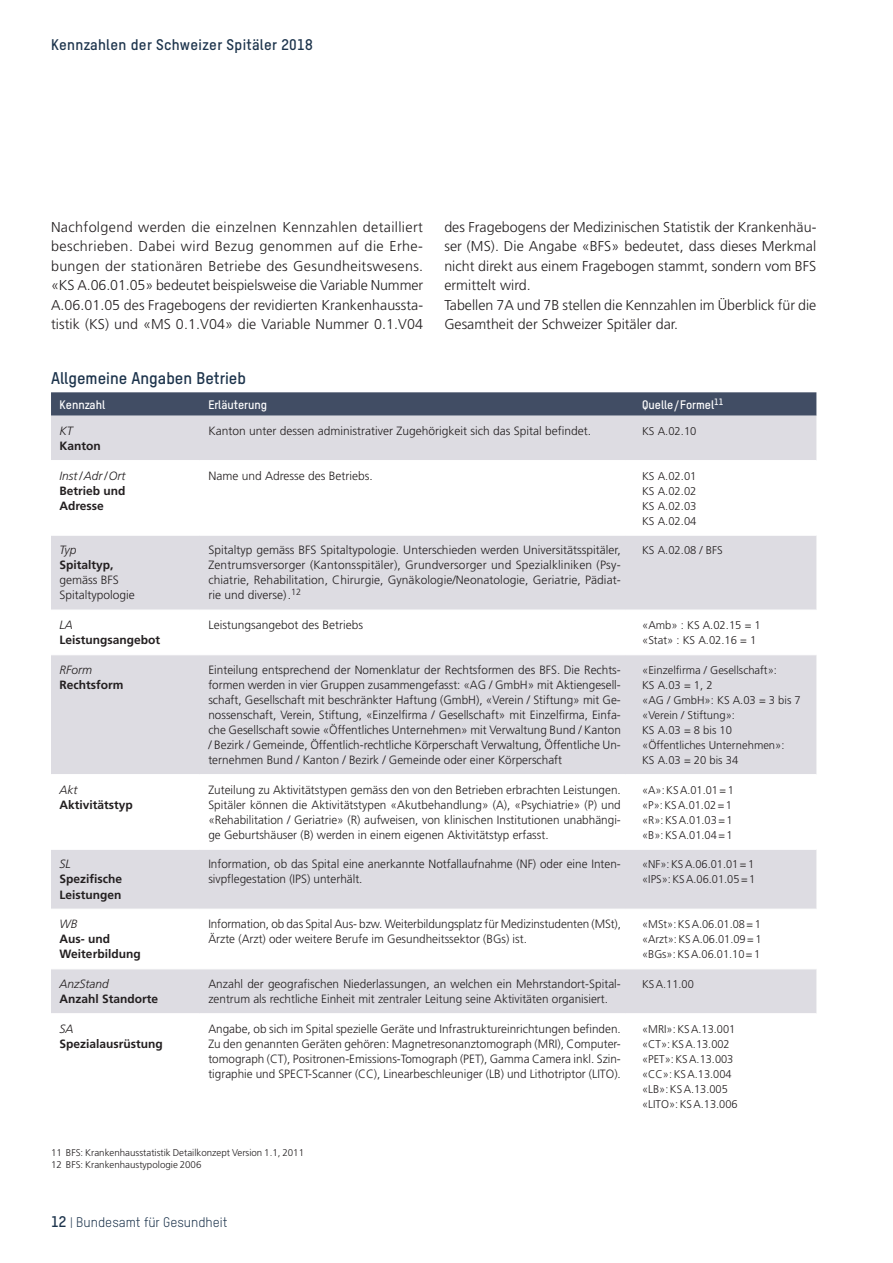
<style>
.page{position:relative;width:893px;height:1263px;background:#fff}
.page>*{position:absolute;margin:0;border:0;box-sizing:border-box;transform-origin:0 0}
.t1{font:16.5px "T Star Bold";color:#1d344c}
.t2{font:15px "T Star Bold";letter-spacing:.02em;color:#1d344c}
.t3{font:300 14.25px/19.5px "Frutiger";color:#231f20;text-align:justify}
.t4{font:13.5px "T Star Regular";color:#1d344c}
.t5{font:300 12px/15px "Frutiger";color:#231f20}
.t6{font:700 12px/15px "Frutiger";color:#231f20}
.t7{font:italic 300 12px "Frutiger";color:#231f20}
.t8{font:12px "T Star Bold";color:#fff}
.t9{font:300 11.25px/15px "Frutiger";color:#231f20}
.t10{font:300 9.75px/11.2px "Frutiger";color:#231f20}
.s1{font-family:"T Star Bold";font-size:15px}
</style>
<div class="page">
<svg style="left:51px;top:392px;width:765px;height:24px;background:#465268"></svg>
<svg style="left:51px;top:416px;width:765px;height:597px;fill:#dddce2"></svg>
<hr style="left:51px;top:460px;width:149px;height:1px;background:#fff">
<hr style="left:200px;top:460px;width:425px;height:1px;background:#fff">
<hr style="left:625px;top:460px;width:191px;height:1px;background:#fff">
<hr style="left:51px;top:535px;width:149px;height:1px;background:#fff">
<hr style="left:200px;top:535px;width:425px;height:1px;background:#fff">
<hr style="left:625px;top:535px;width:191px;height:1px;background:#fff">
<hr style="left:51px;top:610px;width:149px;height:1px;background:#fff">
<hr style="left:200px;top:610px;width:425px;height:1px;background:#fff">
<hr style="left:625px;top:610px;width:191px;height:1px;background:#fff">
<hr style="left:51px;top:654px;width:149px;height:1px;background:#fff">
<hr style="left:200px;top:654px;width:425px;height:1px;background:#fff">
<hr style="left:625px;top:654px;width:191px;height:1px;background:#fff">
<hr style="left:51px;top:774px;width:149px;height:1px;background:#fff">
<hr style="left:200px;top:774px;width:425px;height:1px;background:#fff">
<hr style="left:625px;top:774px;width:191px;height:1px;background:#fff">
<hr style="left:51px;top:849px;width:149px;height:1px;background:#fff">
<hr style="left:200px;top:849px;width:425px;height:1px;background:#fff">
<hr style="left:625px;top:849px;width:191px;height:1px;background:#fff">
<hr style="left:51px;top:909px;width:149px;height:1px;background:#fff">
<hr style="left:200px;top:909px;width:425px;height:1px;background:#fff">
<hr style="left:625px;top:909px;width:191px;height:1px;background:#fff">
<hr style="left:51px;top:968px;width:149px;height:1px;background:#fff">
<hr style="left:200px;top:968px;width:425px;height:1px;background:#fff">
<hr style="left:625px;top:968px;width:191px;height:1px;background:#fff">
<p class="t2" style="left:51px;top:35px;width:263px">Kennzahlen der Schweizer Spitäler 2018</p>
<p class="t3" style="left:51px;top:217px;width:374px">Nachfolgend werden die einzelnen Kennzahlen detailliert beschrieben. Dabei wird Bezug genommen auf die Erhe&shy;bungen der stationären Betriebe des Gesundheitswesens. «KS A.06.01.05» bedeutet beispielsweise die Variable Nummer A.06.01.05 des Fragebogens der revidierten Krankenhaussta&shy;tistik (KS) und «MS 0.1.V04» die Variable Nummer 0.1.V04</p>
<p class="t3" style="left:444px;top:217px;width:374px;text-align:left">des Fragebogens der Medizinischen Statistik der Krankenhäu&shy;ser (MS). Die Angabe «BFS» bedeutet, dass dieses Merkmal nicht direkt aus einem Fragebogen stammt, sondern vom BFS ermittelt wird.<br>Tabellen 7A und 7B stellen die Kennzahlen im Überblick für die Gesamtheit der Schweizer Spitäler dar.</p>
<h1 class="t1" style="left:51px;top:368px;width:196px">Allgemeine Angaben Betrieb</h1>
<p class="t8" style="left:60px;top:398px;width:47px">Kennzahl</p>
<p class="t8" style="left:208px;top:398px;width:60px">Erläuterung</p>
<p class="t8" style="left:642px;top:398px;width:83px">Quelle/Formel<sup>11</sup></p>
<p class="t7" style="left:60px;top:424px;width:15px">KT</p>
<p class="t6" style="left:60px;top:438px;width:43px">Kanton</p>
<p class="t5" style="left:208px;top:423px;width:384px">Kanton unter dessen administrativer Zugehörigkeit sich das Spital befindet.</p>
<p class="t9" style="left:642px;top:423px;width:56px">KS A.02.10</p>
<p class="t7" style="left:60px;top:469px;width:68px">Inst/Adr/Ort</p>
<p class="t6" style="left:60px;top:483px;width:68px">Betrieb und<br>Adresse</p>
<p class="t5" style="left:208px;top:468px;width:166px">Name und Adresse des Betriebs.</p>
<p class="t9" style="left:642px;top:468px;width:56px;text-align:justify">KS A.02.01<br>KS A.02.02<br>KS A.02.03<br>KS A.02.04</p>
<p class="t7" style="left:60px;top:543px;width:18px">Typ</p>
<p class="t6" style="left:60px;top:558px;width:56px">Spitaltyp,</p>
<p class="t5" style="left:60px;top:573px;width:77px">gemäss BFS<br>Spitaltypologie</p>
<p class="t5" style="left:208px;top:543px;width:414px;text-align:justify">Spitaltyp gemäss BFS Spitaltypologie. Unterschieden werden Universitätsspitäler, Zentrumsversorger (Kantonsspitäler), Grundversorger und Spezialkliniken (Psy&shy;chiatrie, Rehabilitation, Chirurgie, Gynäkologie/Neonatologie, Geriatrie, Pädiat&shy;rie und diverse).<sup>12</sup></p>
<p class="t9" style="left:642px;top:543px;width:82px">KS A.02.08 / BFS</p>
<p class="t7" style="left:60px;top:618px;width:15px">LA</p>
<p class="t6" style="left:60px;top:632px;width:102px">Leistungsangebot</p>
<p class="t5" style="left:208px;top:617px;width:156px">Leistungsangebot des Betriebs</p>
<p class="t9" style="left:642px;top:618px;width:120px">«Amb» : KS A.02.15 = 1 «Stat» : KS A.02.16 = 1</p>
<p class="t7" style="left:60px;top:663px;width:34px">RForm</p>
<p class="t6" style="left:60px;top:677px;width:65px">Rechtsform</p>
<p class="t5" style="left:208px;top:662px;width:414px;text-align:justify">Einteilung entsprechend der Nomenklatur der Rechtsformen des BFS. Die Rechts&shy;formen werden in vier Gruppen zusammengefasst: «AG / GmbH» mit Aktiengesell&shy;schaft, Gesellschaft mit beschränkter Haftung (GmbH), «Verein / Stiftung» mit Ge&shy;nossenschaft, Verein, Stiftung, «Einzelfirma / Gesellschaft» mit Einzelfirma, Einfa&shy;che Gesellschaft sowie «Öffentliches Unternehmen» mit Verwaltung Bund / Kanton / Bezirk / Gemeinde, Öffentlich-rechtliche Körperschaft Verwaltung, Öffentliche Un&shy;ternehmen Bund / Kanton / Bezirk / Gemeinde oder einer Körperschaft</p>
<p class="t9" style="left:642px;top:662px;width:160px">«Einzelfirma / Gesellschaft»:<br>KS A.03 = 1, 2<br>«AG / GmbH»: KS A.03 = 3 bis 7 «Verein / Stiftung»:<br>KS A.03 = 8 bis 10<br>«Öffentliches Unternehmen»:<br>KS A.03 = 20 bis 34</p>
<p class="t7" style="left:60px;top:783px;width:20px">Akt</p>
<p class="t6" style="left:60px;top:797px;width:75px">Aktivitätstyp</p>
<p class="t5" style="left:208px;top:782px;width:414px;text-align:justify">Zuteilung zu Aktivitätstypen gemäss den von den Betrieben erbrachten Leistungen.<br>Spitäler können die Aktivitätstypen «Akutbehandlung» (A), «Psychiatrie» (P) und «Rehabilitation / Geriatrie» (R) aufweisen, von klinischen Institutionen unabhängi&shy;ge Geburtshäuser (B) werden in einem eigenen Aktivitätstyp erfasst.</p>
<p class="t9" style="left:642px;top:782px;width:93px">«A»: KS A.01.01 = 1 «P»: KS A.01.02 = 1 «R»: KS A.01.03 = 1 «B»: KS A.01.04 = 1</p>
<p class="t7" style="left:60px;top:857px;width:13px">SL</p>
<p class="t6" style="left:60px;top:872px;width:64px">Spezifische<br>Leistungen</p>
<p class="t5" style="left:208px;top:857px;width:414px">Information, ob das Spital eine anerkannte Notfallaufnahme (NF) oder eine Inten&shy;sivpflegestation (IPS) unterhält.</p>
<p class="t9" style="left:642px;top:857px;width:115px">«NF»: KS A.06.01.01 = 1 «IPS»: KS A.06.01.05 = 1</p>
<p class="t7" style="left:60px;top:917px;width:19px">WB</p>
<p class="t6" style="left:60px;top:931px;width:83px">Aus- und<br>Weiterbildung</p>
<p class="t5" style="left:208px;top:916px;width:414px">Information, ob das Spital Aus- bzw. Weiterbildungsplatz für Medizinstudenten (MSt),<br>Ärzte (Arzt) oder weitere Berufe im Gesundheitssektor (BGs) ist.</p>
<p class="t9" style="left:642px;top:917px;width:121px;text-align:justify">«MSt»: KS A.06.01.08 = 1 «Arzt»: KS A.06.01.09 = 1 «BGs»: KS A.06.01.10 = 1</p>
<p class="t7" style="left:60px;top:977px;width:51px">AnzStand</p>
<p class="t6" style="left:60px;top:991px;width:100px">Anzahl Standorte</p>
<p class="t5" style="left:208px;top:976px;width:414px">Anzahl der geografischen Niederlassungen, an welchen ein Mehrstandort-Spital&shy;zentrum als rechtliche Einheit mit zentraler Leitung seine Aktivitäten organisiert.</p>
<p class="t9" style="left:642px;top:977px;width:53px">KS A.11.00</p>
<p class="t7" style="left:60px;top:1022px;width:16px">SA</p>
<p class="t6" style="left:60px;top:1036px;width:105px">Spezialausrüstung</p>
<p class="t5" style="left:208px;top:1021px;width:414px;text-align:justify">Angabe, ob sich im Spital spezielle Geräte und Infrastruktureinrichtungen befinden.<br>Zu den genannten Geräten gehören: Magnetresonanztomograph (MRI), Computer&shy;tomograph (CT), Positronen-Emissions-Tomograph (PET), Gamma Camera inkl. Szin&shy;tigraphie und SPECT-Scanner (CC), Linearbeschleuniger (LB) und Lithotriptor (LITO).</p>
<p class="t9" style="left:642px;top:1021px;width:97px">«MRI»: KS A.13.001 «CT»: KS A.13.002 «PET»: KS A.13.003 «CC»: KS A.13.004 «LB»: KS A.13.005 «LITO»: KS A.13.006</p>
<p class="t10" style="left:51px;top:1147px;width:255px">11 BFS: Krankenhausstatistik Detailkonzept Version 1.1, 2011<br>12 BFS: Krankenhaustypologie 2006</p>
<p class="t4" style="left:51px;top:1214px;width:178px"><span class="s1">12</span> | Bundesamt für Gesundheit</p>
</div>
